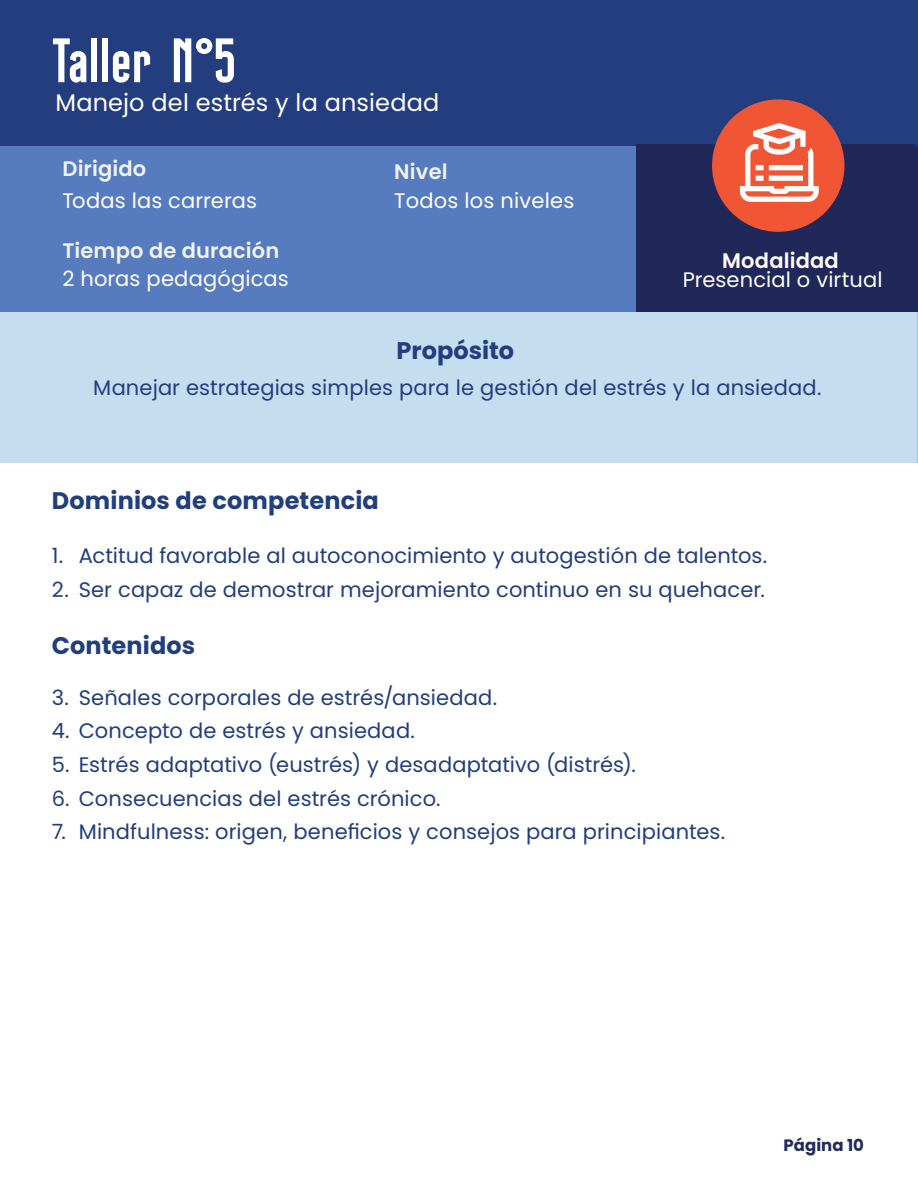
<style>
.page{position:relative;width:918px;height:1188px;background:#fff}
.page>*{position:absolute;margin:0;border:0;box-sizing:border-box;transform-origin:0 0}
.t1{font:700 61.5px "Danh Da";color:#fff}
.t2{font:700 24px "Poppins";letter-spacing:.005em;color:#213e7d}
.t3{font:24px "Poppins";letter-spacing:.005em;color:#fff}
.t4{font:700 24px "Poppins";color:#233d7f}
.t5{font:21px "Poppins";letter-spacing:.005em;color:#213e7d}
.t6{font:21px "Poppins";letter-spacing:.005em;color:#fff}
.t7{font:21px "Poppins";letter-spacing:.005em;color:#233d7f}
.t8{font:600 21px "Poppins";letter-spacing:.005em;color:#f0f3f2}
.t9{font:600 21px "Poppins";letter-spacing:.01em;color:#fff}
.t10{font:700 16.5px "Poppins";color:#212b5b}
</style>
<div class="page">
<div style="left:0;top:312px;width:918px;height:150px;background:#c4def0"></div>
<div style="left:0;top:145px;width:917px;height:167px;background:#567bbe"></div>
<div style="left:0;top:0;width:918px;height:145px;background:#233d7f"></div>
<div style="left:637px;top:145px;width:281px;height:167px;background:#20285a"></div>
<div style="left:712px;top:99px;width:132px;height:133px;background:#f05534;border-radius:50%"></div>
<svg style="left:740px;top:123px;width:79px;height:79px"></svg>
<hr style="left:917px;top:312px;width:1px;height:150px;background:#348fcd">
<p class="t1" style="left:53px;top:24px;width:184px">Taller N°5</p>
<p class="t3" style="left:55px;top:89px;width:385px">Manejo del estrés y la ansiedad</p>
<p class="t8" style="left:62px;top:157px;width:85px">Dirigido</p>
<p class="t8" style="left:394px;top:160px;width:55px">Nivel</p>
<p class="t6" style="left:62px;top:188px;width:196px">Todas las carreras</p>
<p class="t6" style="left:394px;top:188px;width:182px">Todos los niveles</p>
<p class="t8" style="left:62px;top:239px;width:218px">Tiempo de duración</p>
<p class="t6" style="left:62px;top:266px;width:228px">2 horas pedagógicas</p>
<p class="t4" style="left:397px;top:336px;width:119px">Propósito</p>
<p class="t9" style="left:722px;top:249px;width:118px">Modalidad</p>
<p class="t6" style="left:683px;top:267px;width:201px">Presencial o virtual</p>
<p class="t7" style="left:93px;top:375px;width:730px">Manejar estrategias simples para le gestión del estrés y la ansiedad.</p>
<p class="t2" style="left:52px;top:487px;width:329px">Dominios de competencia</p>
<p class="t5" style="left:52px;top:543px;width:717px">1. Actitud favorable al autoconocimiento y autogestión de talentos.</p>
<p class="t5" style="left:52px;top:577px;width:715px">2. Ser capaz de demostrar mejoramiento continuo en su quehacer.</p>
<p class="t2" style="left:52px;top:632px;width:145px">Contenidos</p>
<p class="t5" style="left:52px;top:685px;width:447px">3. Señales corporales de estrés/ansiedad.</p>
<p class="t5" style="left:52px;top:719px;width:365px">4. Concepto de estrés y ansiedad.</p>
<p class="t5" style="left:52px;top:752px;width:585px">5. Estrés adaptativo (eustrés) y desadaptativo (distrés).</p>
<p class="t5" style="left:52px;top:786px;width:390px">6. Consecuencias del estrés crónico.</p>
<p class="t5" style="left:52px;top:820px;width:675px">7. Mindfulness: origen, beneficios y consejos para principiantes.</p>
<p class="t10" style="left:784px;top:1136px;width:82px">Página 10</p>
</div>
